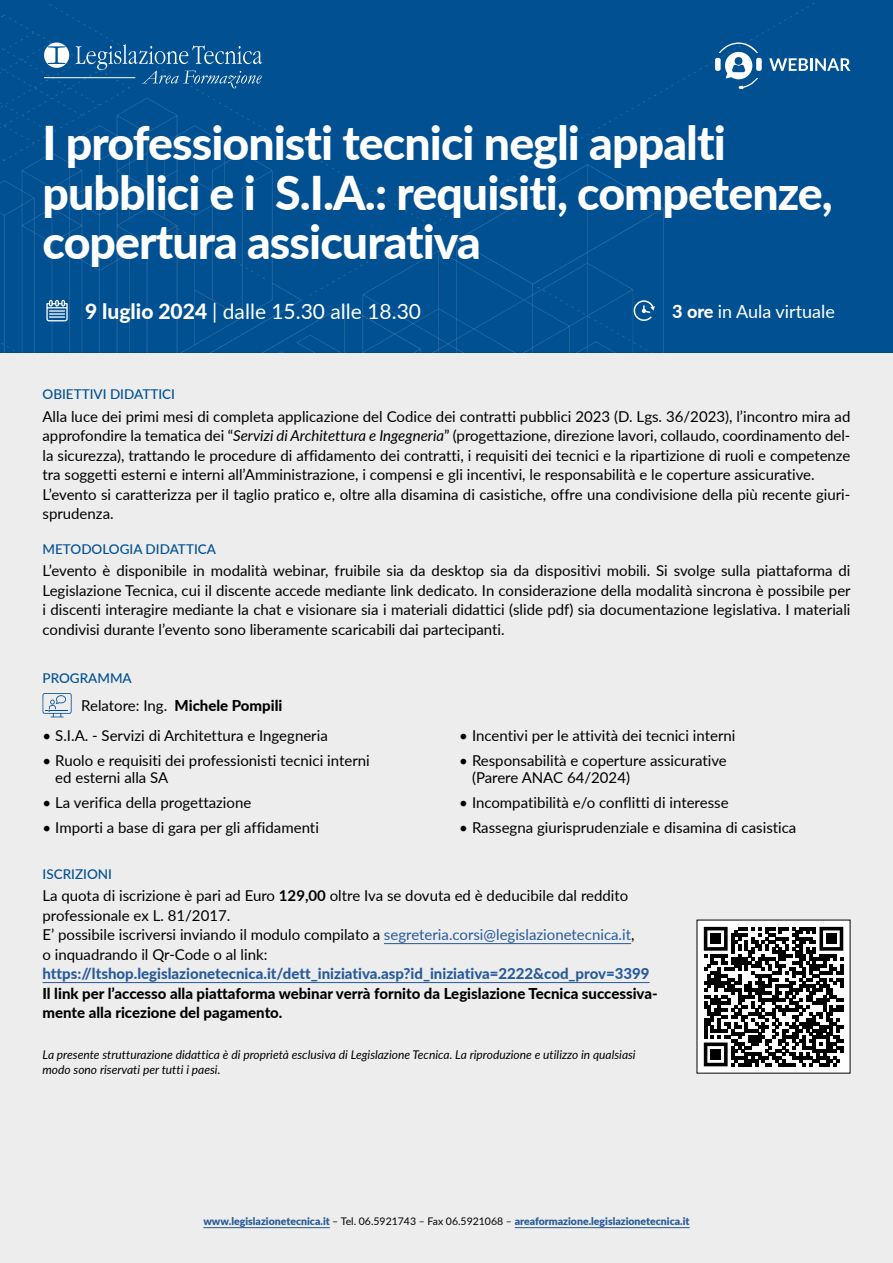
<style>
.page{position:relative;width:893px;height:1263px;background:#fff}
.page>*{position:absolute;margin:0;border:0;box-sizing:border-box;transform-origin:0 0}
.t1{font:800 46.5px/49.5px "Lato";letter-spacing:-.02em;color:#fff}
.t2{font:21px "Lato";color:#fff}
.t3{font:18px "Lato";color:#fff}
.t4{font:15px/19.5px "Lato";color:#000}
.t5{font:800 15px/19.5px "Lato";color:#000}
.t6{font:800 15px "Lato";color:#275b9b}
.t7{font:500 13.5px "Lato";color:#005092}
.t8{font:italic 12px/15px "Lato";color:#000}
.t9{font:900 10.5px "Lato";color:#275b9b}
.s1{font-weight:800}
.s2{font-style:italic}
.s3{font-weight:400}
.s4{font-weight:700}
.s5{color:#275b9b}
.s6{font-weight:400;color:#000}
</style>
<div class="page">
<div style="left:0;top:353px;width:893px;height:910px;background:#ededed"></div>
<div style="left:0;top:3px;width:893px;height:350px;background:#005092"></div>
<hr style="left:203px;top:1227px;width:127px;height:1px;background:#275b9b">
<hr style="left:515px;top:1227px;width:175px;height:1px;background:#275b9b">
<hr style="left:384px;top:943px;width:247px;height:1px;background:#275b9b">
<hr style="left:43px;top:982px;width:607px;height:1px;background:#275b9b">
<svg style="left:769px;top:58px;width:81px;height:13px"></svg>
<div style="left:715px;top:58px;width:6px;height:13px;background:#fff;border-radius:2px"></div>
<div style="left:756px;top:58px;width:6px;height:13px;background:#fff;border-radius:2px"></div>
<svg style="left:719px;top:42px;width:39px;height:47px"></svg>
<svg style="left:633px;top:300px;width:22px;height:22px"></svg>
<svg style="left:46px;top:300px;width:22px;height:21px"></svg>
<svg style="left:43px;top:693px;width:29px;height:24px"></svg>
<div style="left:697px;top:920px;width:153px;height:153px;background:#fff"></div>
<svg style="left:704px;top:927px;width:139px;height:139px"></svg>
<div style="left:711px;top:934px;width:10px;height:10px;background:#000"></div>
<div style="left:826px;top:934px;width:10px;height:10px;background:#000"></div>
<div style="left:711px;top:1049px;width:10px;height:10px;background:#000"></div>
<svg style="left:76px;top:44px;width:186px;height:44px"></svg>
<svg style="left:44px;top:43px;width:25px;height:25px"></svg>
<hr style="left:44px;top:77px;width:91px;height:1px;background:#fff">
<h1 class="t1" style="left:43px;top:116px;width:792px">I professionisti tecnici negli appalti pubblici e i S.I.A.: requisiti, competenze, copertura assicurativa</h1>
<h2 class="t2" style="left:85px;top:296px;width:337px"><span class="s1">9 luglio 2024</span> | dalle 15.30 alle 18.30</h2>
<p class="t3" style="left:672px;top:298px;width:164px"><span class="s1">3 ore</span> in Aula virtuale</p>
<p class="t7" style="left:43px;top:385px;width:134px">OBIETTIVI DIDATTICI</p>
<p class="t4" style="left:43px;top:406px;width:809px">Alla luce dei primi mesi di completa applicazione del Codice dei contratti pubblici 2023 (D. Lgs. 36/2023), l’incontro mira ad approfondire la tematica dei “<span class="s2">Servizi di Architettura e Ingegneria</span>” (progettazione, direzione lavori, collaudo, coordinamento del&shy;la sicurezza), trattando le procedure di affidamento dei contratti, i requisiti dei tecnici e la ripartizione di ruoli e competenze tra soggetti esterni e interni all’Amministrazione, i compensi e gli incentivi, le responsabilità e le coperture assicurative.<br>L’evento si caratterizza per il taglio pratico e, oltre alla disamina di casistiche, offre una condivisione della più recente giuri&shy;sprudenza.</p>
<p class="t7" style="left:43px;top:539px;width:175px">METODOLOGIA DIDATTICA</p>
<p class="t4" style="left:43px;top:560px;width:810px;text-align:justify">L’evento è disponibile in modalità webinar, fruibile sia da desktop sia da dispositivi mobili. Si svolge sulla piattaforma di Legislazione Tecnica, cui il discente accede mediante link dedicato. In considerazione della modalità sincrona è possibile per i discenti interagire mediante la chat e visionare sia i materiali didattici (slide pdf) sia documentazione legislativa. I materiali condivisi durante l’evento sono liberamente scaricabili dai partecipanti.</p>
<p class="t7" style="left:43px;top:668px;width:91px">PROGRAMMA</p>
<p class="t5" style="left:81px;top:695px;width:203px"><span class="s3">Relatore: Ing.</span> Michele Pompili</p>
<p class="t4" style="left:43px;top:725px;width:287px">• S.I.A. - Servizi di Architettura e Ingegneria</p>
<p class="t4" style="left:55px;top:752px;width:316px;line-height:16.5px;text-indent:-13px">• Ruolo e requisiti dei professionisti tecnici interni ed esterni alla SA</p>
<p class="t4" style="left:43px;top:792px;width:210px">• La verifica della progettazione</p>
<p class="t4" style="left:43px;top:817px;width:278px">• Importi a base di gara per gli affidamenti</p>
<p class="t4" style="left:459px;top:725px;width:278px">• Incentivi per le attività dei tecnici interni</p>
<p class="t4" style="left:472px;top:752px;width:256px;line-height:16.5px;text-indent:-13px">• Responsabilità e coperture assicurative (Parere ANAC 64/2024)</p>
<p class="t4" style="left:459px;top:792px;width:271px">• Incompatibilità e/o conflitti di interesse</p>
<p class="t4" style="left:459px;top:817px;width:339px">• Rassegna giurisprudenziale e disamina di casistica</p>
<p class="t7" style="left:43px;top:864px;width:71px">ISCRIZIONI</p>
<p class="t4" style="left:43px;top:885px;width:593px">La quota di iscrizione è pari ad Euro <span class="s4">129,00</span> oltre Iva se dovuta ed è deducibile dal reddito professionale ex L. 81/2017.<br>E’ possibile iscriversi inviando il modulo compilato a <span class="s5">segreteria.corsi@legislazionetecnica.it</span>, o inquadrando il Qr-Code o al link:</p>
<p class="t6" style="left:43px;top:962px;width:609px">https://ltshop.legislazionetecnica.it/dett_iniziativa.asp?id_iniziativa=2222&amp;cod_prov=3399</p>
<p class="t5" style="left:43px;top:983px;width:617px">Il link per l’accesso alla piattaforma webinar verrà fornito da Legislazione Tecnica successiva&shy;mente alla ricezione del pagamento.</p>
<p class="t8" style="left:43px;top:1046px;width:595px">La presente strutturazione didattica è di proprietà esclusiva di Legislazione Tecnica. La riproduzione e utilizzo in qualsiasi modo sono riservati per tutti i paesi.</p>
<p class="t9" style="left:203px;top:1213px;width:488px">www.legislazionetecnica.it <span class="s6">– Tel. 06.5921743 – Fax 06.5921068 –</span> areaformazione.legislazionetecnica.it</p>
</div>
